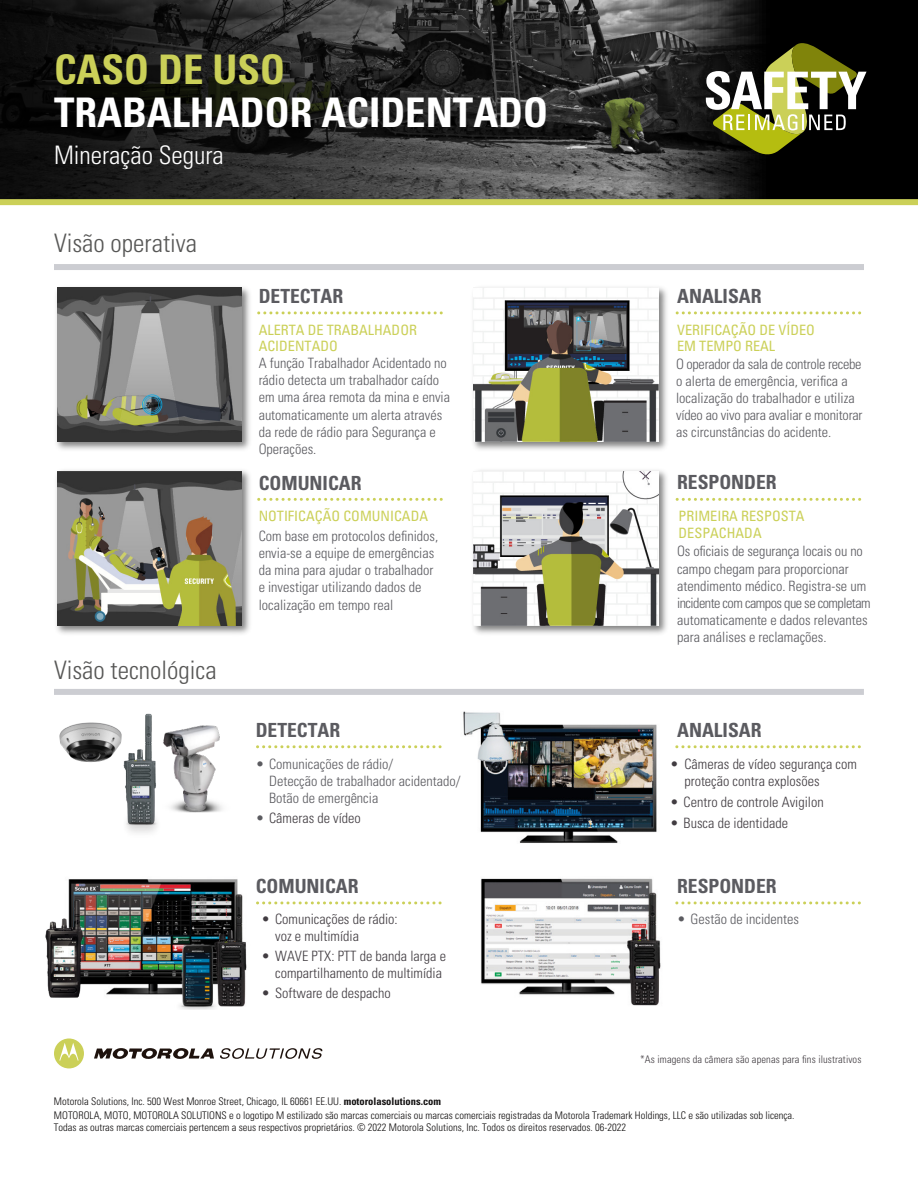
<style>
.page{position:relative;width:918px;height:1188px;background:#fff}
.page>*{position:absolute;margin:0;border:0;box-sizing:border-box;transform-origin:0 0}
.t1{font:700 condensed 40.8px "Univers";color:#fff}
.t2{font:700 condensed 40.8px "Univers";color:#cbd058}
.t3{font:300 condensed 25.5px "Univers";color:#575756}
.t4{font:300 condensed 25.5px "Univers LT Std";color:#fff}
.t5{font:700 condensed 19.5px "Univers";color:#5b5b60}
.t6{font:300 condensed 14.25px/17.1px "Univers LT Std";color:#5b5b60}
.t7{font:300 condensed 14.25px/17.1px "Univers LT Std";color:#413c41}
.t8{font:condensed 14.25px/16.5px "Univers LT Std";color:#cbd058}
.t9{font:300 condensed 10.5px/14.1px "Univers LT Std";color:#100e0e}
.t10{font:300 condensed 10.5px "Univers LT Std";letter-spacing:.01em;color:#413c41}
.s1{color:#5b5b60}
.s2{font-family:"Univers";font-weight:700}
</style>
<div class="page">
<svg style="left:0;top:0;width:918px;height:199px;background:#262626"></svg>
<div style="left:0;top:199px;width:918px;height:6px;background:#cbd058"></div>
<div style="left:54px;top:689px;width:810px;height:6px;background:#cccdd2"></div>
<div style="left:54px;top:264px;width:810px;height:6px;background:#cccdd2"></div>
<svg style="left:94px;top:1048px;width:120px;height:11px"></svg>
<svg style="left:54px;top:1038px;width:30px;height:30px"></svg>
<svg style="left:220px;top:1048px;width:102px;height:11px"></svg>
<img style="left:481px;top:878px;width:180px;height:128px">
<img style="left:68px;top:879px;width:179px;height:131px">
<img style="left:463px;top:711px;width:194px;height:132px">
<img style="left:45px;top:892px;width:50px;height:111px">
<svg style="left:259px;top:311px;width:184px;height:3px"></svg>
<svg style="left:259px;top:498px;width:184px;height:3px"></svg>
<svg style="left:677px;top:311px;width:185px;height:3px"></svg>
<svg style="left:677px;top:745px;width:184px;height:3px"></svg>
<svg style="left:677px;top:498px;width:185px;height:3px"></svg>
<svg style="left:677px;top:901px;width:184px;height:3px"></svg>
<svg style="left:258px;top:745px;width:184px;height:3px"></svg>
<svg style="left:258px;top:901px;width:184px;height:3px"></svg>
<svg style="left:706px;top:42px;width:161px;height:114px"></svg>
<img style="left:180px;top:725px;width:43px;height:88px">
<img style="left:59px;top:722px;width:42px;height:40px">
<img style="left:101px;top:713px;width:79px;height:99px">
<img style="left:122px;top:809px;width:39px;height:24px">
<img style="left:56px;top:470px;width:194px;height:164px">
<img style="left:57px;top:471px;width:185px;height:154px">
<img style="left:56px;top:287px;width:194px;height:163px">
<img style="left:57px;top:288px;width:185px;height:153px">
<img style="left:473px;top:470px;width:194px;height:164px">
<img style="left:474px;top:471px;width:184px;height:154px">
<img style="left:473px;top:287px;width:194px;height:163px">
<img style="left:474px;top:288px;width:184px;height:153px">
<h1 class="t2" style="left:54px;top:44px;width:233px">CASO DE USO</h1>
<h1 class="t1" style="left:54px;top:88px;width:496px">TRABALHADOR ACIDENTADO</h1>
<h2 class="t4" style="left:54px;top:139px;width:171px">Mineração Segura</h2>
<h2 class="t3" style="left:54px;top:227px;width:145px">Visão operativa</h2>
<h2 class="t3" style="left:54px;top:655px;width:164px">Visão tecnológica</h2>
<h3 class="t5" style="left:259px;top:284px;width:86px">DETECTAR</h3>
<h3 class="t5" style="left:677px;top:284px;width:86px">ANALISAR</h3>
<p class="t8" style="left:259px;top:321px;width:160px">ALERTA DE TRABALHADOR<br>ACIDENTADO</p>
<p class="t8" style="left:677px;top:321px;width:139px">VERIFICAÇÃO DE VÍDEO<br>EM TEMPO REAL</p>
<p class="t6" style="left:259px;top:355px;width:193px">A função Trabalhador Acidentado no rádio detecta um trabalhador caído em uma área remota da mina e envia automaticamente um alerta através da rede de rádio para Segurança e<br>Operações.</p>
<p class="t6" style="left:676px;top:355px;width:188px">O operador da sala de controle recebe o alerta de emergência, verifica a localização do trabalhador e utiliza vídeo ao vivo para avaliar e monitorar as circunstâncias do acidente.</p>
<h3 class="t5" style="left:259px;top:471px;width:104px">COMUNICAR</h3>
<h3 class="t5" style="left:677px;top:471px;width:101px">RESPONDER</h3>
<p class="t8" style="left:259px;top:508px;width:171px">NOTIFICAÇÃO COMUNICADA</p>
<p class="t6" style="left:259px;top:528px;width:181px">Com base em protocolos definidos, envia-se a equipe de emergências da mina para ajudar o trabalhador e investigar utilizando dados de localização em tempo real</p>
<p class="t8" style="left:679px;top:508px;width:127px">PRIMEIRA RESPOSTA<br>DESPACHADA</p>
<p class="t6" style="left:677px;top:543px;width:195px">Os oficiais de segurança locais ou no campo chegam para proporcionar atendimento médico. Registra-se um incidente com campos que se completam automaticamente e dados relevantes para análises e reclamações.</p>
<h3 class="t5" style="left:256px;top:718px;width:86px">DETECTAR</h3>
<h3 class="t5" style="left:677px;top:718px;width:86px">ANALISAR</h3>
<p class="t6" style="left:256px;top:755px;width:139px">• Comunicações de rádio/</p>
<p class="t7" style="left:670px;top:755px;width:188px">• Câmeras de vídeo segurança com</p>
<p class="t6" style="left:269px;top:773px;width:193px">Detecção de trabalhador acidentado/<br>Botão de emergência</p>
<p class="t7" style="left:256px;top:810px;width:107px"><span class="s1">•</span> Câmeras de vídeo</p>
<p class="t7" style="left:684px;top:772px;width:137px">proteção contra explosões</p>
<p class="t7" style="left:670px;top:793px;width:155px">• Centro de controle Avigilon</p>
<p class="t7" style="left:670px;top:814px;width:120px">• Busca de identidade</p>
<h3 class="t5" style="left:256px;top:874px;width:104px">COMUNICAR</h3>
<h3 class="t5" style="left:677px;top:874px;width:101px">RESPONDER</h3>
<p class="t7" style="left:275px;top:911px;width:124px;text-indent:-13px">• Comunicações de rádio: voz e multimídia</p>
<p class="t7" style="left:262px;top:947px;width:186px;text-align:right">• WAVE PTX: PTT de banda larga e compartilhamento de multimídia</p>
<p class="t7" style="left:262px;top:984px;width:131px">• Software de despacho</p>
<p class="t6" style="left:677px;top:911px;width:123px">• Gestão de incidentes</p>
<p class="t10" style="left:640px;top:1053px;width:223px">*As imagens da câmera são apenas para fins ilustrativos</p>
<p class="t9" style="left:54px;top:1094px;width:742px">Motorola Solutions, Inc. 500 West Monroe Street, Chicago, IL 60661 EE.UU. <span class="s2">motorolasolutions.com<br></span>MOTOROLA, MOTO, MOTOROLA SOLUTIONS e o logotipo M estilizado são marcas comerciais ou marcas comerciais registradas da Motorola Trademark Holdings, LLC e são utilizadas sob licença.</p>
<p class="t9" style="left:54px;top:1120px;width:574px">Todas as outras marcas comerciais pertencem a seus respectivos proprietários. © 2022 Motorola Solutions, Inc. Todos os direitos reservados. 06-2022</p>
</div>
